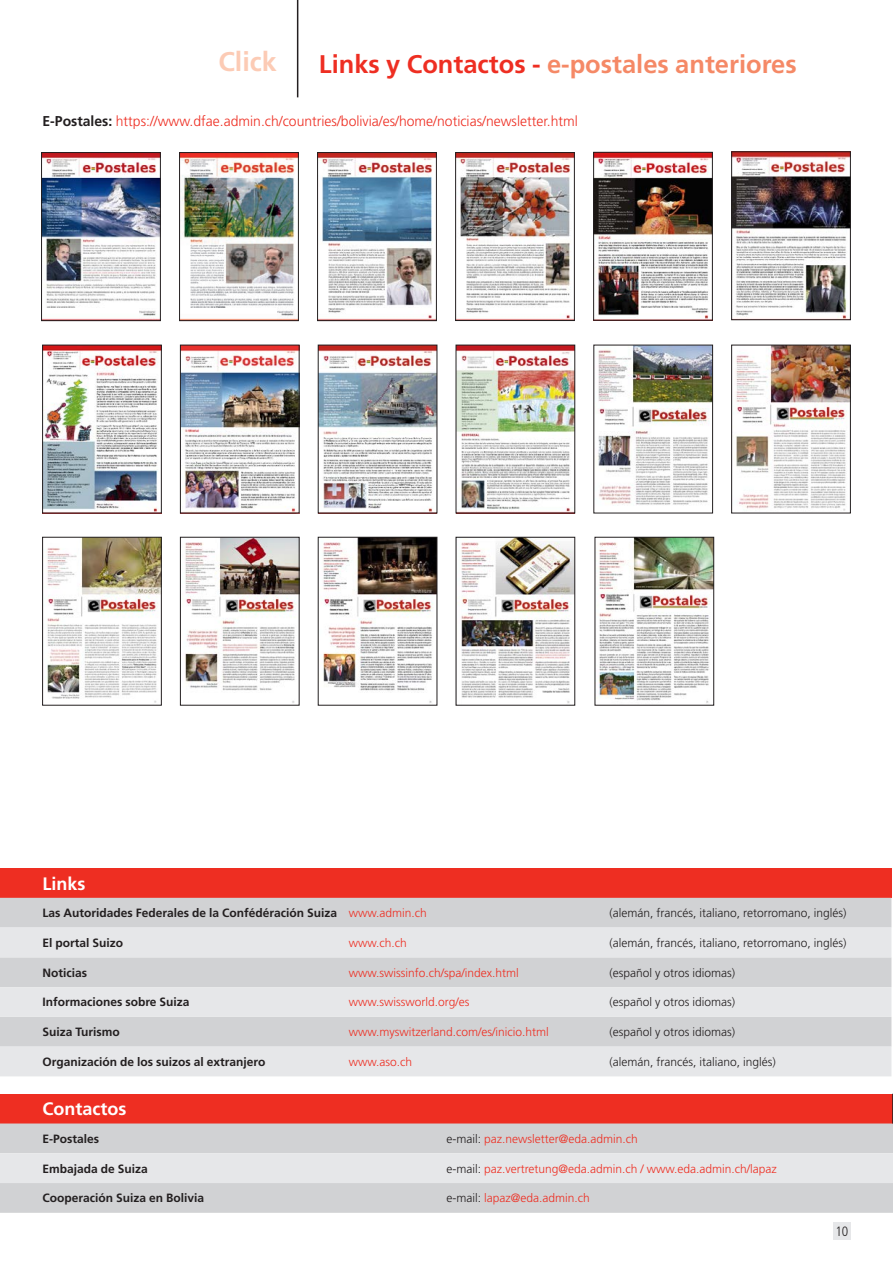
<style>
.page{position:relative;width:893px;height:1263px;background:#fff}
.page>*{position:absolute;margin:0;border:0;box-sizing:border-box;transform-origin:0 0}
.Titulo_de_Seccion{font:700 27px "Frutiger LT Std";color:#fccbb5}
.Subtitulo__01{font:700 25.5px "Frutiger LT Std";color:#f58966}
.Cuerpo_1er_N{font:700 18px "Frutiger LT Std";color:#fff}
.Cuerpo_1er_N-2{font:300 14.25px "Frutiger LT Std";color:#ee2e22}
.t1{font:300 condensed 13.5px "Frutiger LT Std";color:#231f20}
.Cuerpo_1er_N-3{font:300 12px "Frutiger LT Std";color:#ee2e22}
.Cuerpo_1er_N-4{font:700 12px "Frutiger LT Std";color:#231f20}
.Cuerpo_1er_N-5{font:300 12px "Frutiger LT Std";color:#231f20}
.s1{color:#ee2e22}
.s2{font-weight:700;color:#231f20}
.s3{color:#231f20}
</style>
<div class="page">
<div style="left:833px;top:1222px;width:17px;height:17px;background:#e6e7e9"></div>
<img style="left:596px;top:154px;width:114px;height:164px">
<div style="left:594px;top:152px;width:118px;height:168px;border:1px solid #231f20"></div>
<img style="left:598px;top:347px;width:113px;height:158px">
<div style="left:594px;top:345px;width:119px;height:168px;border:1px solid #231f20"></div>
<img style="left:736px;top:347px;width:112px;height:164px">
<img style="left:47px;top:539px;width:112px;height:164px">
<img style="left:185px;top:539px;width:112px;height:164px">
<div style="left:180px;top:537px;width:119px;height:168px;border:1px solid #231f20"></div>
<img style="left:322px;top:539px;width:113px;height:164px">
<div style="left:318px;top:537px;width:119px;height:168px;border:1px solid #231f20"></div>
<img style="left:461px;top:539px;width:112px;height:164px">
<div style="left:456px;top:537px;width:119px;height:168px;border:1px solid #231f20"></div>
<img style="left:598px;top:539px;width:114px;height:164px">
<div style="left:595px;top:537px;width:119px;height:168px;border:1px solid #231f20"></div>
<img style="left:45px;top:347px;width:114px;height:164px">
<img style="left:320px;top:347px;width:115px;height:164px">
<img style="left:458px;top:347px;width:115px;height:164px">
<img style="left:182px;top:347px;width:115px;height:164px">
<div style="left:180px;top:345px;width:119px;height:168px;border:1px solid #231f20"></div>
<img style="left:181px;top:154px;width:115px;height:165px">
<div style="left:179px;top:152px;width:119px;height:169px;border:1px solid #231f20"></div>
<img style="left:319px;top:154px;width:115px;height:165px">
<div style="left:317px;top:152px;width:119px;height:169px;border:1px solid #231f20"></div>
<img style="left:458px;top:154px;width:114px;height:165px">
<div style="left:456px;top:152px;width:118px;height:169px;border:1px solid #231f20"></div>
<img style="left:734px;top:154px;width:114px;height:164px">
<div style="left:732px;top:152px;width:118px;height:168px;border:1px solid #231f20"></div>
<img style="left:43px;top:154px;width:115px;height:165px">
<div style="left:41px;top:152px;width:119px;height:169px;border:1px solid #231f20"></div>
<hr style="left:297px;top:0;width:1px;height:97px;background:#231f20">
<div style="left:0;top:868px;width:891px;height:30px;background:#ee2e22"></div>
<div style="left:0;top:898px;width:891px;height:29px;background:#d1d2d4"></div>
<svg style="left:0;top:927px;width:891px;height:149px;background:#dddee0"></svg>
<div style="left:0;top:1094px;width:893px;height:29px;background:#ee2e22"></div>
<div style="left:0;top:1123px;width:893px;height:90px;background:#d1d2d4"></div>
<div style="left:0;top:1153px;width:893px;height:30px;background:#e6e7e9"></div>
<svg style="left:892px;top:1094px;width:1px;height:29px"></svg>
<p class="Titulo_de_Seccion" style="left:218px;top:46px;width:60px">Click</p>
<p class="Subtitulo__01" style="left:319px;top:49px;width:479px"><span class="s1">Links y Contactos -</span> e-postales anteriores</p>
<p class="Cuerpo_1er_N-2" style="left:43px;top:113px;width:537px"><span class="s2">E-Postales:</span> https://www.dfae.admin.ch/countries/bolivia/es/home/noticias/newsletter.html</p>
<p class="Cuerpo_1er_N" style="left:43px;top:873px;width:45px">Links</p>
<p class="Cuerpo_1er_N-4" style="left:43px;top:906px;width:296px">Las Autoridades Federales de la Confédéración Suiza</p>
<p class="Cuerpo_1er_N-3" style="left:349px;top:906px;width:80px">www.admin.ch</p>
<p class="Cuerpo_1er_N-5" style="left:610px;top:906px;width:238px">(alemán, francés, italiano, retorromano, inglés)</p>
<p class="Cuerpo_1er_N-4" style="left:43px;top:936px;width:82px">El portal Suizo</p>
<p class="Cuerpo_1er_N-3" style="left:349px;top:936px;width:60px">www.ch.ch</p>
<p class="Cuerpo_1er_N-5" style="left:610px;top:936px;width:238px">(alemán, francés, italiano, retorromano, inglés)</p>
<p class="Cuerpo_1er_N-4" style="left:43px;top:965px;width:46px">Noticias</p>
<p class="Cuerpo_1er_N-3" style="left:349px;top:966px;width:172px">www.swissinfo.ch/spa/index.html</p>
<p class="Cuerpo_1er_N-5" style="left:610px;top:966px;width:127px">(español y otros idiomas)</p>
<p class="Cuerpo_1er_N-4" style="left:43px;top:995px;width:149px">Informaciones sobre Suiza</p>
<p class="Cuerpo_1er_N-3" style="left:349px;top:995px;width:122px">www.swissworld.org/es</p>
<p class="Cuerpo_1er_N-5" style="left:610px;top:995px;width:127px">(español y otros idiomas)</p>
<p class="Cuerpo_1er_N-4" style="left:43px;top:1025px;width:79px">Suiza Turismo</p>
<p class="Cuerpo_1er_N-3" style="left:349px;top:1025px;width:202px">www.myswitzerland.com/es/inicio.html</p>
<p class="Cuerpo_1er_N-5" style="left:610px;top:1025px;width:127px">(español y otros idiomas)</p>
<p class="Cuerpo_1er_N-4" style="left:43px;top:1055px;width:224px">Organización de los suizos al extranjero</p>
<p class="Cuerpo_1er_N-3" style="left:349px;top:1055px;width:65px">www.aso.ch</p>
<p class="Cuerpo_1er_N-5" style="left:610px;top:1055px;width:168px">(alemán, francés, italiano, inglés)</p>
<p class="Cuerpo_1er_N" style="left:43px;top:1098px;width:85px">Contactos</p>
<p class="Cuerpo_1er_N-4" style="left:43px;top:1132px;width:58px">E-Postales</p>
<p class="Cuerpo_1er_N-3" style="left:446px;top:1132px;width:193px"><span class="s3">e-mail:</span> paz.newsletter@eda.admin.ch</p>
<p class="Cuerpo_1er_N-4" style="left:43px;top:1161px;width:107px">Embajada de Suiza</p>
<p class="Cuerpo_1er_N-3" style="left:446px;top:1162px;width:332px"><span class="s3">e-mail:</span> paz.vertretung@eda.admin.ch / www.eda.admin.ch/lapaz</p>
<p class="Cuerpo_1er_N-4" style="left:43px;top:1191px;width:163px">Cooperación Suiza en Bolivia</p>
<p class="Cuerpo_1er_N-3" style="left:446px;top:1191px;width:145px"><span class="s3">e-mail:</span> lapaz@eda.admin.ch</p>
<p class="t1" style="left:835px;top:1223px;width:14px">10</p>
</div>
